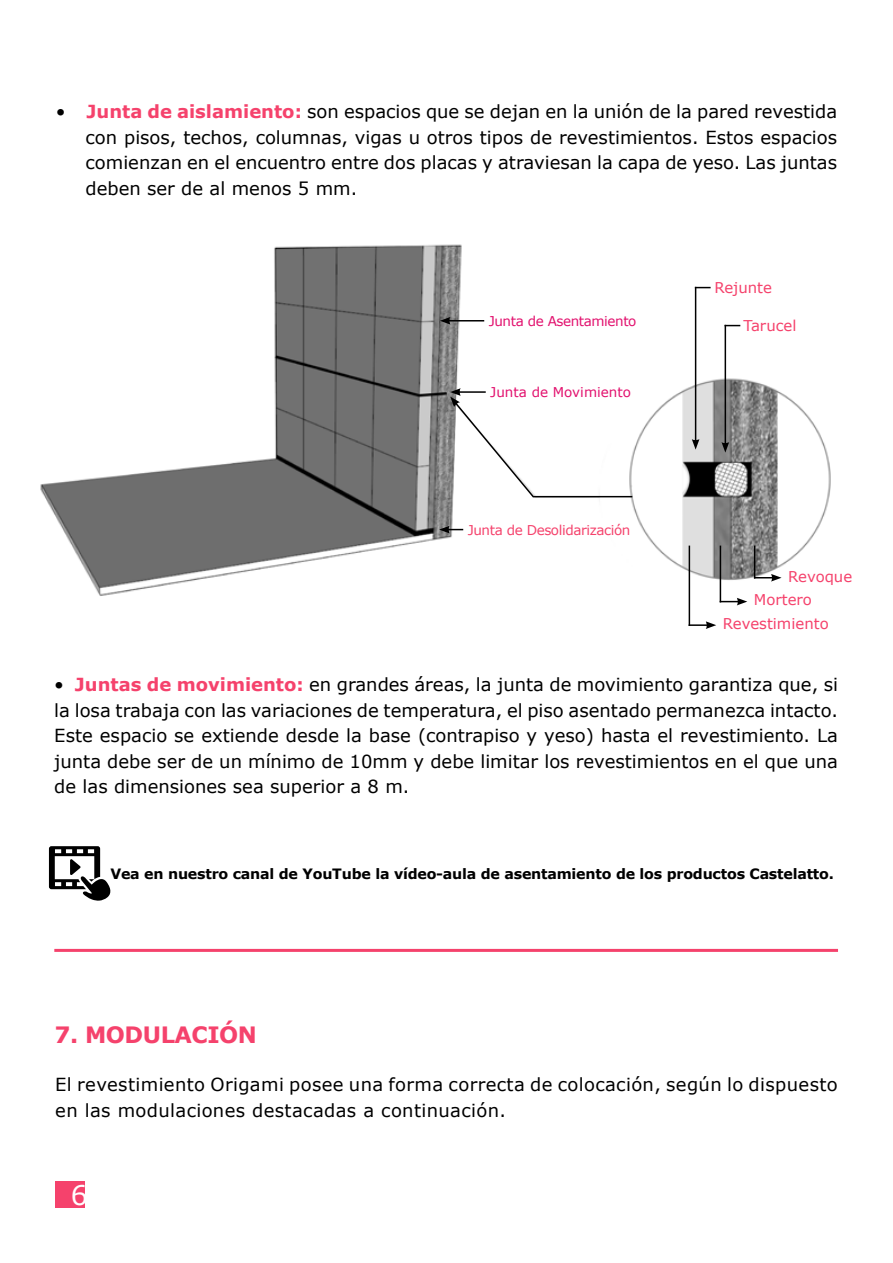
<style>
.page{position:relative;width:893px;height:1263px;background:#fff}
.page>*{position:absolute;margin:0;border:0;box-sizing:border-box;transform-origin:0 0}
.t1{font:27px "Verdana";color:#fff}
.t2{font:700 22.5px "Verdana";letter-spacing:-.02em;color:#f5426c}
.t3{font:18px/25.5px "Verdana";color:#000;text-align:justify}
.t4{font:18px/25.5px "Verdana";letter-spacing:.02em;color:#000}
.t5{font:14.85px "Verdana";color:#f5426c}
.t6{font:700 14.25px "Verdana";letter-spacing:-.015em;color:#000}
.t7{font:13.5px "Verdana";letter-spacing:-.03em;color:#f5426c}
.t8{font:13.5px "Verdana";letter-spacing:-.02em;color:#e2116e}
.t9{font:13.5px "Verdana";color:#e2116e}
.s1{font-weight:700;color:#f5426c}
</style>
<div class="page">
<div style="left:55px;top:1181px;width:30px;height:27px;background:#f5426c"></div>
<img style="left:40px;top:244px;width:791px;height:363px">
<hr style="left:448px;top:320px;width:36px;height:1px;background:#000">
<svg style="left:440px;top:317px;width:10px;height:8px"></svg>
<svg style="left:439px;top:526px;width:24px;height:7px"></svg>
<svg style="left:754px;top:574px;width:27px;height:8px"></svg>
<hr style="left:754px;top:546px;width:1px;height:32px;background:#000">
<svg style="left:690px;top:621px;width:26px;height:8px"></svg>
<hr style="left:689px;top:546px;width:1px;height:80px;background:#000">
<svg style="left:720px;top:598px;width:27px;height:7px"></svg>
<hr style="left:720px;top:546px;width:1px;height:56px;background:#000">
<hr style="left:695px;top:287px;width:1px;height:154px;background:#000">
<svg style="left:692px;top:439px;width:7px;height:11px"></svg>
<svg style="left:696px;top:287px;width:15px;height:1px"></svg>
<hr style="left:725px;top:325px;width:1px;height:119px;background:#000">
<svg style="left:721px;top:442px;width:8px;height:11px"></svg>
<svg style="left:726px;top:325px;width:14px;height:1px"></svg>
<svg style="left:450px;top:388px;width:184px;height:110px"></svg>
<svg style="left:49px;top:846px;width:62px;height:55px"></svg>
<hr style="left:54px;top:949px;width:784px;height:3px;background:#f5426c">
<p class="t3" style="left:86px;top:99px;width:753px;text-indent:-30px">• <span class="s1">Junta de aislamiento:</span> son espacios que se dejan en la unión de la pared revestida con pisos, techos, columnas, vigas u otros tipos de revestimientos. Estos espacios comienzan en el encuentro entre dos placas y atraviesan la capa de yeso. Las juntas deben ser de al menos 5 mm.</p>
<p class="t8" style="left:489px;top:312px;width:149px">Junta de Asentamiento</p>
<p class="t9" style="left:490px;top:383px;width:142px">Junta de Movimiento</p>
<p class="t7" style="left:468px;top:520px;width:164px">Junta de Desolidarización</p>
<p class="t5" style="left:714px;top:277px;width:59px">Rejunte</p>
<p class="t5" style="left:744px;top:315px;width:54px">Tarucel</p>
<p class="t5" style="left:788px;top:567px;width:66px">Revoque</p>
<p class="t5" style="left:754px;top:590px;width:60px">M ortero</p>
<p class="t5" style="left:723px;top:613px;width:107px">Revestimiento</p>
<p class="t3" style="left:54px;top:672px;width:785px">• <span class="s1">Juntas de movimiento:</span> en grandes áreas, la junta de movimiento garantiza que, si la losa trabaja con las variaciones de temperatura, el piso asentado permanezca intacto.<br>Este espacio se extiende desde la base (contrapiso y yeso) hasta el revestimiento. La junta debe ser de un mínimo de 10mm y debe limitar los revestimientos en el que una de las dimensiones sea superior a 8 m.</p>
<p class="t6" style="left:110px;top:863px;width:725px">Vea en nuestro canal de YouTube la vídeo-aula de asentamiento de los productos Castelatto.</p>
<p class="t2" style="left:55px;top:1019px;width:204px">7. MODULACIÓN</p>
<p class="t4" style="left:55px;top:1072px;width:784px">El revestimiento Origami posee una forma correcta de colocación, según lo dispuesto en las modulaciones destacadas a continuación.</p>
<h1 class="t1" style="left:71px;top:1177px;width:19px">6</h1>
</div>
